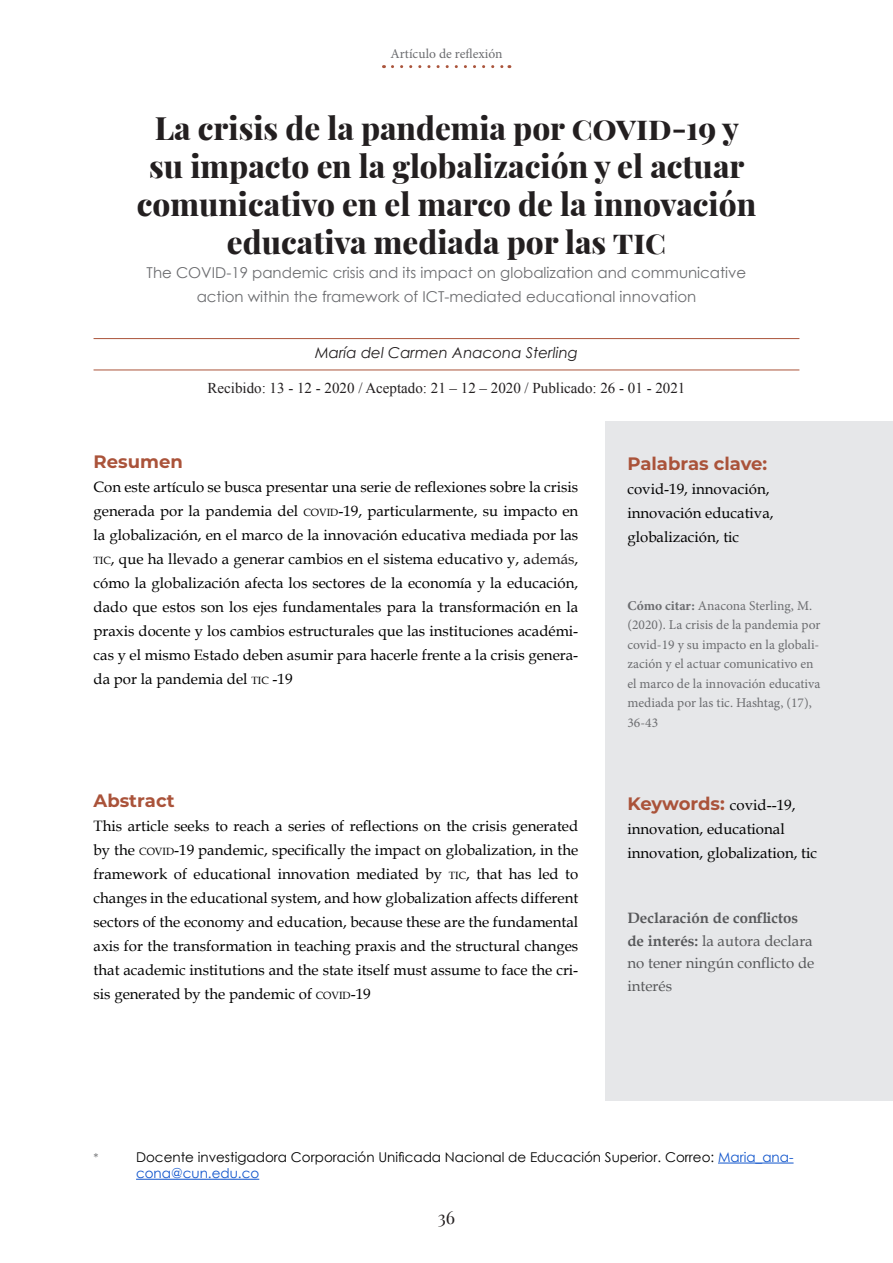
<style>
.page{position:relative;width:893px;height:1263px;background:#fff}
.page>*{position:absolute;margin:0;border:0;box-sizing:border-box;transform-origin:0 0}
.T1_-_Titular{font:800 31.5px/37.8px "Playfair Display";color:#231f20;text-align:center}
.C1__Cuerpo_de_txt{font:700 18px "Montserrat";color:#aa533a}
.t1{font:18px "Playfair Display";color:#231f20}
.C1__Cuerpo_de_txt-2{font:15px/24px "Book Antiqua";color:#000;text-align:justify}
.T1_-_Titular_EN{font:15px/24px "Century Gothic";color:#6c6d70;text-align:center}
.Como_citar{font:15px/22.5px "Book Antiqua";color:#57585a}
.Como_citar-2{font:15px/24px "Book Antiqua";color:#000}
.t2{font:15px "Times New Roman";color:#231f20}
.Autores{font:italic 15px "Century Gothic";color:#231f20}
.Como_citar-3{font:13.5px/19.5px "Minion Pro";color:#6c6d70}
.pie_de_pagina{font:13.5px/16.2px "Century Gothic";color:#000}
.pie_de_pagina-2{font:12px "Century Gothic";color:#6c6d70}
.s1{font-size:10.5px}
.s2{font-style:inherit}
.s3{color:#231f20}
.s4{font-weight:700}
.s5{font-family:"Montserrat";font-weight:700;font-size:18px;color:#aa533a}
.s6{color:#15c}
</style>
<div class="page">
<svg style="left:392px;top:65px;width:118px;height:3px"></svg>
<div style="left:605px;top:421px;width:288px;height:679px;background:#e6e7e9"></div>
<hr style="left:94px;top:370px;width:705px;height:1px;background:#aa533a">
<hr style="left:94px;top:338px;width:705px;height:1px;background:#aa533a">
<hr style="left:718px;top:1163px;width:75px;height:1px;background:#15c">
<hr style="left:136px;top:1179px;width:123px;height:1px;background:#15c">
<p class="Como_citar-3" style="left:390px;top:44px;width:114px">Artículo de reflexión</p>
<p class="T1_-_Titular" style="left:137px;top:107px;width:621px">La crisis de la pandemia por covid-19 y su impacto en la globalización y el actuar comunicativo en el marco de la innovación educativa mediada por las tic</p>
<p class="T1_-_Titular_EN" style="left:147px;top:260px;width:601px">The COVID-19 pandemic crisis and its impact on globalization and communicative action within the framework of ICT-mediated educational innovation</p>
<p class="Autores" style="left:315px;top:344px;width:264px">María del Carmen Anacona Sterling</p>
<p class="t2" style="left:208px;top:378px;width:479px">Recibido: 13 - 12 - 2020 / Aceptado: 21 – 12 – 2020 / Publicado: 26 - 01 - 2021</p>
<p class="C1__Cuerpo_de_txt" style="left:94px;top:449px;width:91px">Resumen</p>
<p class="C1__Cuerpo_de_txt-2" style="left:94px;top:475px;width:486px">Con este artículo se busca presentar una serie de reflexiones sobre la crisis generada por la pandemia del <span class="s1">COVID</span><span class="s2">-19</span>, particularmente, su impacto en la globalización, en el marco de la innovación educativa mediada por las <span class="s1">TIC</span><span class="s2">,</span> que ha llevado a generar cambios en el sistema educativo y, a<span class="s3">demás</span>, cómo la globalización afecta los sectores de la economía y la educación, dado que estos son los ejes fundamentales para la transformación en la praxis docente y los cambios estructurales que las instituciones académi&shy;cas y el mismo Estado deben asumir para hacerle frente a la crisis genera&shy;da por la pandemia del <span class="s1">TIC</span> <span class="s2">-19</span></p>
<p class="C1__Cuerpo_de_txt" style="left:94px;top:788px;width:83px">Abstract</p>
<p class="C1__Cuerpo_de_txt-2" style="left:94px;top:814px;width:486px">This article seeks to reach a series of reflections on the crisis generated by the <span class="s1">COVID</span><span class="s2">-19</span> pandemic, specifically the impact on globalization, in the framework of educational innovation mediated by <span class="s1">TIC</span>, that has led to changes in the educational system, and how globalization affects different sectors of the economy and education, because these are the fundamental axis for the transformation in teaching praxis and the structural changes that academic institutions and the state itself must assume to face the cri&shy;sis generated by the pandemic of <span class="s1">COVID</span><span class="s2">-</span>19</p>
<p class="C1__Cuerpo_de_txt" style="left:627px;top:451px;width:141px">Palabras clave:</p>
<p class="C1__Cuerpo_de_txt-2" style="left:627px;top:477px;width:148px;text-align:left">covid-19, innovación, innovación educativa, globalización, tic</p>
<p class="Como_citar-3" style="left:627px;top:596px;width:194px"><span class="s4">Cómo citar:</span> Anacona Sterling, M. (2020). La crisis de la pandemia por covid-19 y su impacto en la globali&shy;zación y el actuar comunicativo en el marco de la innovación educativa mediada por las tic. Hashtag, (17),<br>36-43</p>
<p class="Como_citar-2" style="left:627px;top:793px;width:191px"><span class="s5">Keywords:</span> covid--19, innovation, educational innovation, globalization, tic</p>
<p class="Como_citar" style="left:627px;top:907px;width:188px"><span class="s4">Declaración de conflictos de interés:</span> la autora declara no tener ningún conflicto de interés</p>
<p class="pie_de_pagina-2" style="left:94px;top:1149px;width:7px">*</p>
<p class="pie_de_pagina" style="left:136px;top:1148px;width:659px">Docente investigadora Corporación Unificada Nacional de Educación Superior. Correo: <span class="s6">Maria_ana&shy;cona@cun.edu.co</span></p>
<p class="t1" style="left:438px;top:1203px;width:19px">36</p>
</div>
